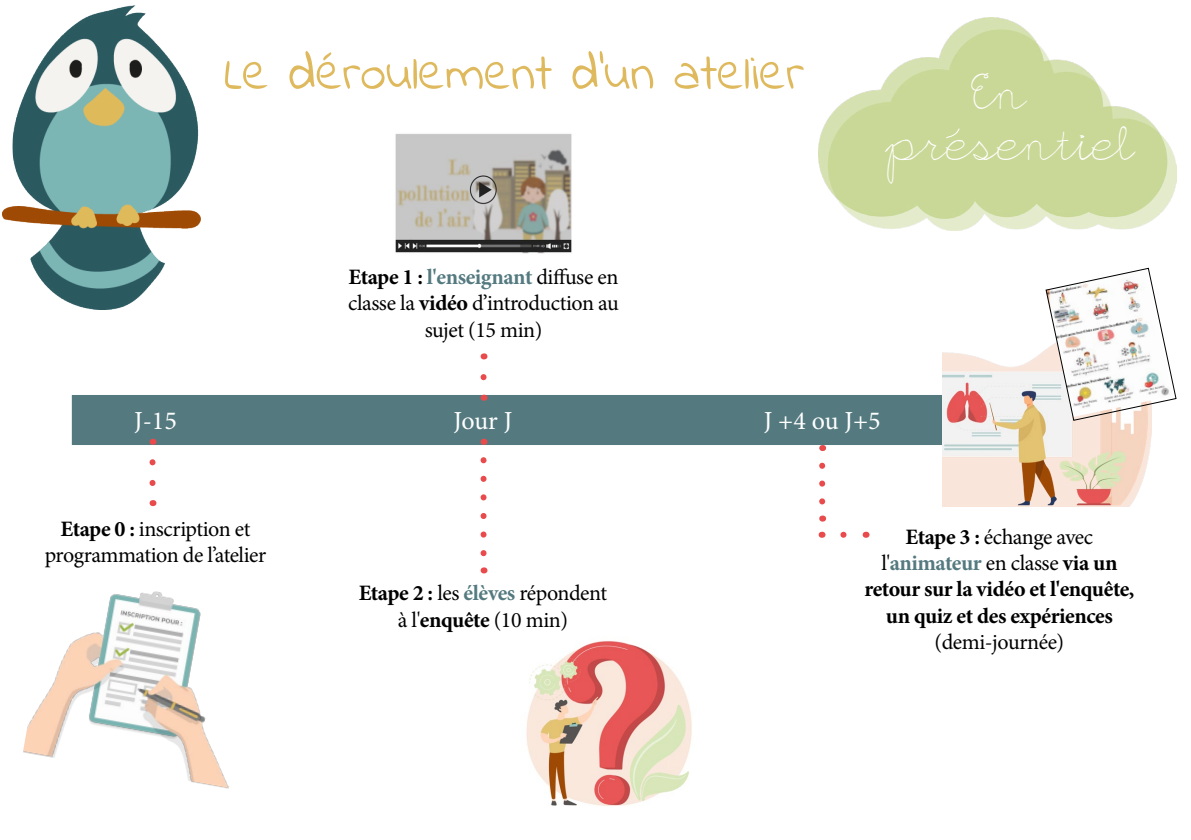
<style>
.page{position:relative;width:1191px;height:840px;background:#fff}
.page>*{position:absolute;margin:0;border:0;box-sizing:border-box;transform-origin:0 0}
.t1{font:52px "Indie Flower";color:#dfb95d}
.t2{font:46px/50px "English Essay";color:#fff;text-align:center}
.t3{font:26px "Minion Pro";letter-spacing:-.01em;color:#fff}
.t4{font:22px/26.4px "Minion Pro";letter-spacing:-.02em;color:#000;text-align:center}
.t5{font:700 22px/26.4px "Minion Pro";letter-spacing:-.02em;color:#000;text-align:center}
.t6{font:22px/26.4px "Minion Pro";letter-spacing:-.02em;color:#020203;text-align:center}
.s1{font-weight:700;color:#000}
.s2{font-weight:700;color:#547a80}
.s3{color:#000}
.s4{font-weight:700}
.s5{color:#020203}
.s6{font-weight:700;color:#020203}
.s7{font-weight:400}
.s8{color:#547a80}
</style>
<div class="page">
<img style="left:526px;top:641px;width:166px;height:165px">
<img style="left:2px;top:5px;width:198px;height:304px">
<div style="left:72px;top:395px;width:870px;height:50px;background:#547a80"></div>
<svg style="left:480px;top:377px;width:6px;height:4px"></svg>
<svg style="left:480px;top:460px;width:6px;height:97px"></svg>
<svg style="left:819px;top:465px;width:6px;height:40px"></svg>
<svg style="left:149px;top:462px;width:6px;height:24px"></svg>
<img style="left:395px;top:134px;width:177px;height:120px">
<img style="left:23px;top:591px;width:206px;height:197px">
<img style="left:942px;top:350px;width:209px;height:156px">
<svg style="left:840px;top:532px;width:3px;height:5px"></svg>
<svg style="left:1045px;top:267px;width:132px;height:154px"></svg>
<img style="left:818px;top:18px;width:358px;height:213px">
<svg style="left:945px;top:127px;width:15px;height:12px"></svg>
<p class="t3" style="left:134px;top:402px;width:44px">J-15</p>
<h1 class="t1" style="left:224px;top:38px;width:581px">Le déroulement d'un atelier</h1>
<p class="t6" style="left:348px;top:263px;width:272px"><span class="s1">Etape 1 :</span> <span class="s2">l'enseignant</span> <span class="s3">diffuse en </span>classe la <span class="s4">vidéo</span> d’introduction au <span class="s3">sujet (15 min)</span></p>
<h2 class="t2" style="left:885px;top:68px;width:251px">En presentiel</h2>
<p class="t3" style="left:453px;top:402px;width:60px">Jour J</p>
<p class="t3" style="left:764px;top:402px;width:118px">J +4 ou J+5</p>
<p class="t4" style="left:45px;top:515px;width:223px"><span class="s4">Etape 0 :</span> inscription et programmation de l’atelier</p>
<p class="t4" style="left:359px;top:579px;width:250px"><span class="s4">Etape 2 :</span> les <span class="s2">élèves</span> répondent <span class="s5">à l'</span><span class="s6">enquête</span> (10 min)</p>
<p class="t5" style="left:864px;top:522px;width:271px">Etape 3 : <span class="s7">échange avec l'</span><span class="s8">animateur</span> <span class="s7">en classe</span> via un retour sur la vidéo et l'enquête, un quiz et des expériences</p>
<p class="t4" style="left:934px;top:628px;width:131px">(demi-journée)</p>
</div>
